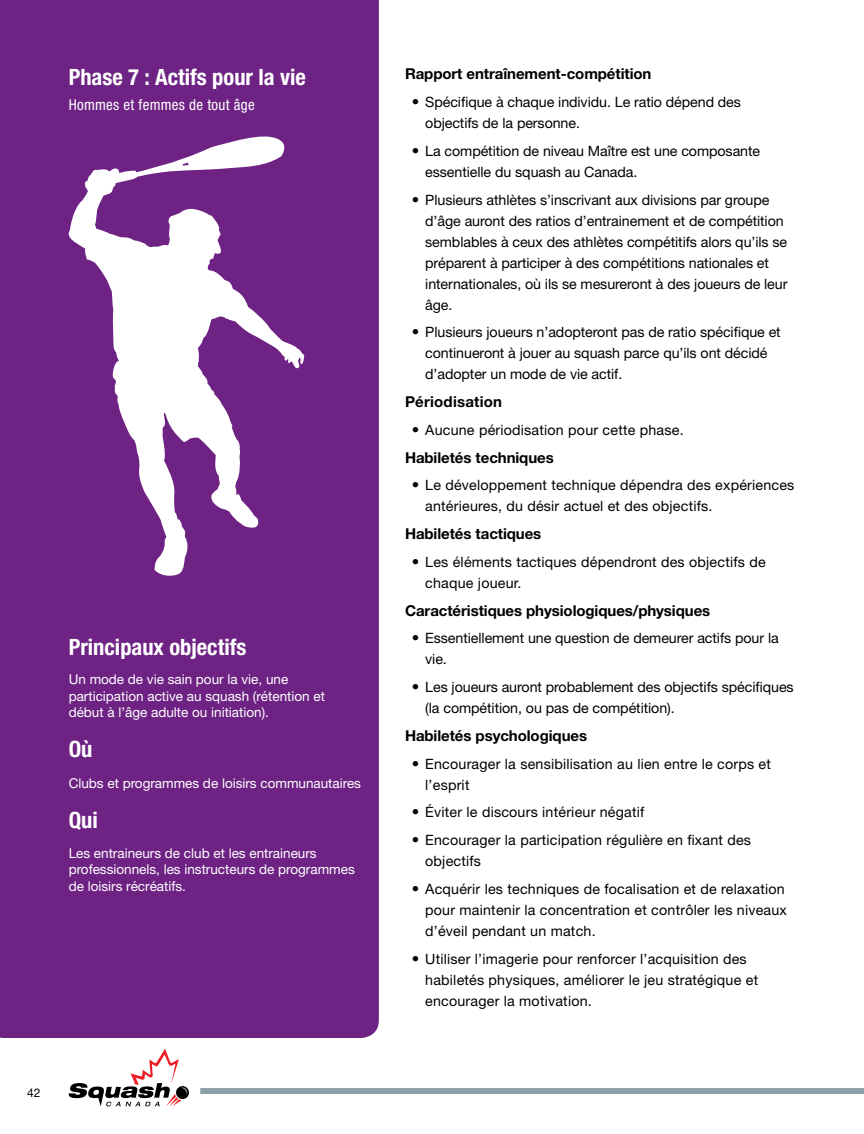
<style>
.page{position:relative;width:864px;height:1134px;background:#fff}
.page>*{position:absolute;margin:0;border:0;box-sizing:border-box;transform-origin:0 0}
.t1{font:700 condensed 22.5px "Helvetica Neue";color:#fff}
.t2{font:700 15px "Helvetica Neue";letter-spacing:-.005em;color:#000}
.t3{font:condensed 15px "Helvetica Neue";letter-spacing:.02em;color:#fff}
.t4{font:700 15px "Helvetica Neue";letter-spacing:.015em;color:#000}
.t5{font:14.25px/21px "Helvetica Neue";letter-spacing:-.005em;color:#000}
.t6{font:14.25px/21px "Helvetica Neue";letter-spacing:.015em;color:#000}
.t7{font:13.5px/16.2px "Helvetica Neue";color:#fff}
.t8{font:12px "Helvetica Neue";color:#000}
.s1{font-size:15px}
</style>
<div class="page">
<div style="left:200px;top:1088px;width:664px;height:6px;background:#8da0aa"></div>
<svg style="left:176px;top:1086px;width:13px;height:13px"></svg>
<svg style="left:69px;top:1049px;width:118px;height:57px"></svg>
<div style="left:0;top:0;width:379px;height:1038px;background:#6e2384"></div>
<svg style="left:68px;top:134px;width:236px;height:443px;fill:#6e2384"></svg>
<h1 class="t1" style="left:69px;top:63px;width:239px">Phase 7 : Actifs pour la vie</h1>
<p class="t3" style="left:69px;top:96px;width:188px">Hommes et femmes de tout âge</p>
<h1 class="t1" style="left:69px;top:633px;width:179px">Principaux objectifs</h1>
<p class="t7" style="left:69px;top:671px;width:258px">Un mode de vie sain pour la vie, une participation active au squash (rétention et début à l’âge adulte ou initiation).</p>
<h1 class="t1" style="left:69px;top:736px;width:25px">Où</h1>
<p class="t7" style="left:69px;top:775px;width:294px">Clubs et programmes de loisirs communautaires</p>
<h1 class="t1" style="left:69px;top:807px;width:31px">Qui</h1>
<p class="t7" style="left:69px;top:845px;width:288px;line-height:16.6px">Les entraineurs de club et les entraineurs professionnels, les instructeurs de programmes de loisirs récréatifs.</p>
<p class="t8" style="left:27px;top:1085px;width:15px">42</p>
<p class="t2" style="left:405px;top:65px;width:248px">Rapport entraînement-compétition</p>
<p class="t5" style="left:425px;top:91px;width:317px;text-indent:-14px"><span class="s1">•</span> Spécifique à chaque individu. Le ratio dépend des objectifs de la personne.</p>
<p class="t5" style="left:425px;top:140px;width:336px;text-indent:-14px"><span class="s1">•</span> La compétition de niveau Maître est une composante essentielle du squash au Canada.</p>
<p class="t5" style="left:425px;top:189px;width:364px;text-indent:-14px"><span class="s1">•</span> Plusieurs athlètes s’inscrivant aux divisions par groupe d’âge auront des ratios d’entrainement et de compétition semblables à ceux des athlètes compétitifs alors qu’ils se préparent à participer à des compétitions nationales et internationales, où ils se mesureront à des joueurs de leur âge.</p>
<p class="t5" style="left:425px;top:322px;width:357px;text-indent:-14px"><span class="s1">•</span> Plusieurs joueurs n’adopteront pas de ratio spécifique et continueront à jouer au squash parce qu’ils ont décidé d’adopter un mode de vie actif.</p>
<p class="t4" style="left:405px;top:392px;width:99px">Périodisation</p>
<p class="t6" style="left:412px;top:419px;width:273px"><span class="s1">•</span> Aucune périodisation pour cette phase.</p>
<p class="t2" style="left:405px;top:448px;width:150px">Habiletés techniques</p>
<p class="t6" style="left:425px;top:475px;width:371px;text-indent:-14px"><span class="s1">•</span> Le développement technique dépendra des expériences antérieures, du désir actuel et des objectifs.</p>
<p class="t2" style="left:405px;top:524px;width:138px">Habiletés tactiques</p>
<p class="t6" style="left:425px;top:551px;width:342px;text-indent:-13px"><span class="s1">•</span> Les éléments tactiques dépendront des objectifs de chaque joueur.</p>
<p class="t2" style="left:405px;top:601px;width:307px">Caractéristiques physiologiques/physiques</p>
<p class="t5" style="left:425px;top:628px;width:355px;text-indent:-14px"><span class="s1">•</span> Essentiellement une question de demeurer actifs pour la vie.</p>
<p class="t5" style="left:425px;top:676px;width:370px;text-indent:-14px"><span class="s1">•</span> Les joueurs auront probablement des objectifs spécifiques (la compétition, ou pas de compétition).</p>
<p class="t2" style="left:405px;top:726px;width:184px">Habiletés psychologiques</p>
<p class="t6" style="left:425px;top:753px;width:347px;text-indent:-13px"><span class="s1">•</span> Encourager la sensibilisation au lien entre le corps et l’esprit</p>
<p class="t6" style="left:412px;top:802px;width:234px"><span class="s1">•</span> Éviter le discours intérieur négatif</p>
<p class="t6" style="left:425px;top:829px;width:327px;text-indent:-13px"><span class="s1">•</span> Encourager la participation régulière en fixant des objectifs</p>
<p class="t6" style="left:425px;top:878px;width:363px;text-indent:-13px"><span class="s1">•</span> Acquérir les techniques de focalisation et de relaxation pour maintenir la concentration et contrôler les niveaux d’éveil pendant un match.</p>
<p class="t6" style="left:425px;top:948px;width:334px;text-indent:-13px"><span class="s1">•</span> Utiliser l’imagerie pour renforcer l’acquisition des habiletés physiques, améliorer le jeu stratégique et encourager la motivation.</p>
</div>
